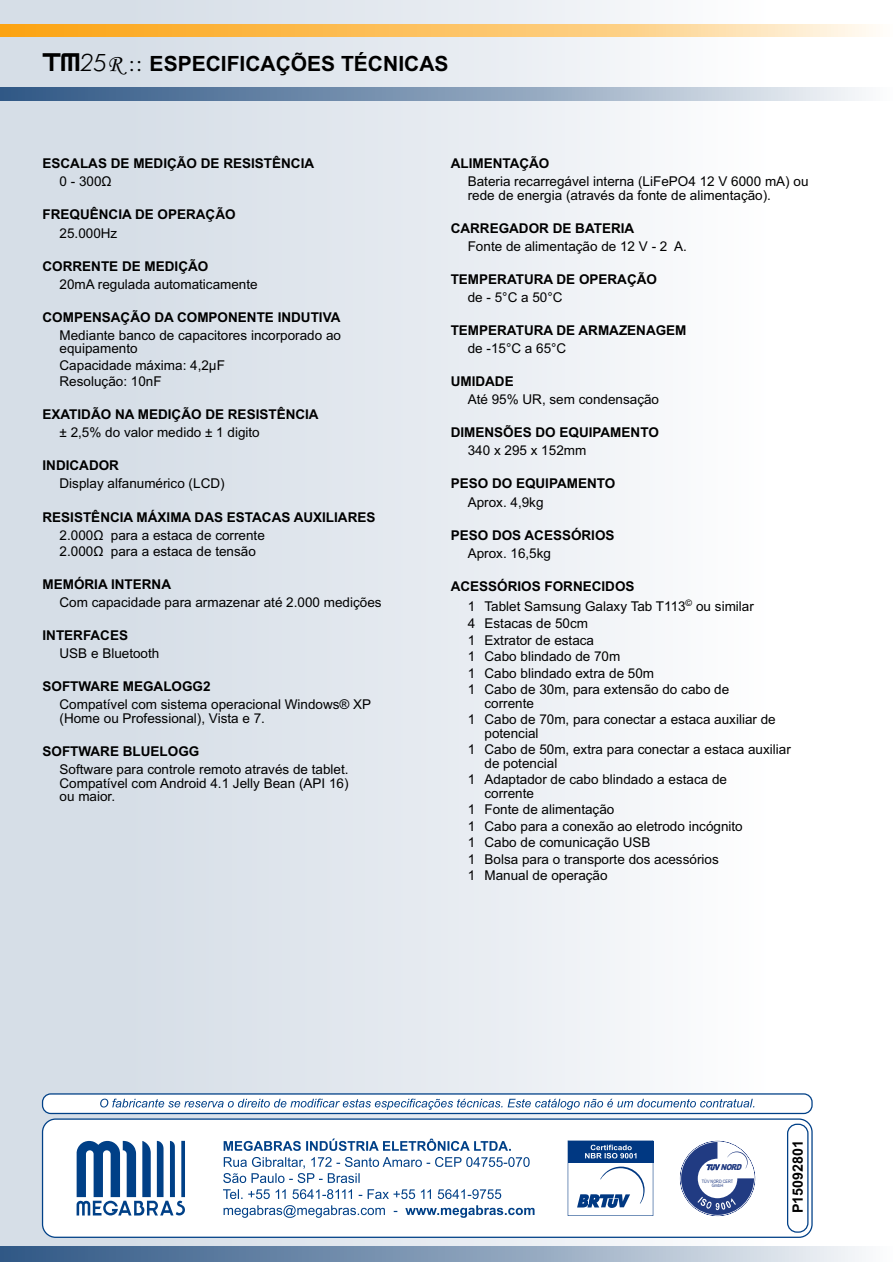
<style>
.page{position:relative;width:893px;height:1262px;background:#fff}
.page>*{position:absolute;margin:0;border:0;box-sizing:border-box;transform-origin:0 0}
.t1{font:700 21px "Arial";color:#000}
.t2{font:700 14.25px "Arial";color:#000}
.t3{font:13.5px/16.5px "Arial";color:#000}
.t4{font:700 13.5px "Arial";color:#000}
.t5{font:9px "Arial";color:#000}
.t6{font:italic 900 8.25px "Arial";color:#213b82;scale:.83 1}
.t7{font:4.65px/4.1px "Arial Narrow";color:#213b82;text-align:center}
.s1{font-family:"megadigi";font-weight:400;font-size:33px}
.s2{font-family:"Futura BT";font-weight:300;font-style:italic;font-size:24px}
.s3{font-family:"Monotype Corsiva";font-weight:400;font-style:italic;font-size:24px}
.s4{font-family:"Futura BT";font-weight:300;font-size:24px}
</style>
<div class="page">
<div style="left:0;top:0;width:893px;height:1262px;background:linear-gradient(to right,#cfd9e3,#fff)"></div>
<svg style="left:0;top:88px;width:893px;height:12px;background:#8ba2bb"></svg>
<svg style="left:0;top:24px;width:893px;height:13px;background:#fcc76e"></svg>
<div style="left:0;top:1246px;width:893px;height:16px;background:linear-gradient(to right,#275181,#f0f3f6)"></div>
<div style="left:42px;top:1093px;width:770px;height:21px;background:#fff;border:1px solid #004087;border-radius:8px"></div>
<div style="left:42px;top:1118px;width:770px;height:119px;background:#fff;border:1px solid #004087;border-radius:13px"></div>
<svg style="left:567px;top:1140px;width:86px;height:75px"></svg>
<svg style="left:223px;top:1138px;width:311px;height:79px"></svg>
<svg style="left:76px;top:1140px;width:109px;height:75px"></svg>
<div style="left:787px;top:1123px;width:21px;height:109px;border:1px solid #004087;border-radius:9px"></div>
<svg style="left:100px;top:1098px;width:654px;height:11px"></svg>
<svg style="left:680px;top:1140px;width:75px;height:76px"></svg>
<h1 class="t1" style="left:43px;top:56px;width:407px"><span class="s1">TM</span><span class="s2">25</span><span class="s3">R</span> <span class="s4">::</span> ESPECIFICAÇÕES TÉCNICAS</h1>
<p class="t4" style="left:43px;top:158px;width:273px">ESCALAS DE MEDIÇÃO DE RESISTÊNCIA</p>
<p class="t3" style="left:60px;top:175px;width:54px">0 - 300Ω</p>
<p class="t4" style="left:43px;top:209px;width:195px">FREQUÊNCIA DE OPERAÇÃO</p>
<p class="t3" style="left:60px;top:226px;width:59px">25.000Hz</p>
<p class="t4" style="left:43px;top:261px;width:167px">CORRENTE DE MEDIÇÃO</p>
<p class="t3" style="left:60px;top:277px;width:200px">20mA regulada automaticamente</p>
<p class="t4" style="left:43px;top:312px;width:299px">COMPENSAÇÃO DA COMPONENTE INDUTIVA</p>
<p class="t3" style="left:60px;top:329px;width:283px;line-height:13.5px">Mediante banco de capacitores incorporado ao equipamento</p>
<p class="t3" style="left:60px;top:358px;width:167px">Capacidade máxima: 4,2µF<br>Resolução: 10nF</p>
<p class="t4" style="left:43px;top:409px;width:278px">EXATIDÃO NA MEDIÇÃO DE RESISTÊNCIA</p>
<p class="t3" style="left:60px;top:425px;width:202px">± 2,5% do valor medido ± 1 digito</p>
<p class="t4" style="left:43px;top:460px;width:78px">INDICADOR</p>
<p class="t3" style="left:60px;top:477px;width:167px">Display alfanumérico (LCD)</p>
<p class="t4" style="left:43px;top:511px;width:334px">RESISTÊNCIA MÁXIMA DAS ESTACAS AUXILIARES</p>
<p class="t3" style="left:60px;top:528px;width:207px">2.000Ω para a estaca de corrente<br>2.000Ω para a estaca de tensão</p>
<p class="t4" style="left:43px;top:579px;width:130px">MEMÓRIA INTERNA</p>
<p class="t3" style="left:60px;top:595px;width:323px">Com capacidade para armazenar até 2.000 medições</p>
<p class="t4" style="left:43px;top:630px;width:87px">INTERFACES</p>
<p class="t3" style="left:60px;top:646px;width:101px">USB e Bluetooth</p>
<p class="t4" style="left:43px;top:681px;width:170px">SOFTWARE MEGALOGG2</p>
<p class="t3" style="left:60px;top:699px;width:313px;line-height:13.5px">Compatível com sistema operacional Windows® XP (Home ou Professional), Vista e 7.</p>
<p class="t4" style="left:43px;top:746px;width:158px">SOFTWARE BLUELOGG</p>
<p class="t3" style="left:60px;top:764px;width:290px;line-height:13.5px;text-align:justify">Software para controle remoto através de tablet.<br>Compatível com Android 4.1 Jelly Bean (API 16) ou maior.</p>
<p class="t4" style="left:450px;top:158px;width:100px">ALIMENTAÇÃO</p>
<p class="t3" style="left:467px;top:176px;width:342px;line-height:13.5px">Bateria recarregável interna (LiFePO4 12 V 6000 mA) ou rede de energia (através da fonte de alimentação).</p>
<p class="t4" style="left:450px;top:223px;width:185px">CARREGADOR DE BATERIA</p>
<p class="t3" style="left:467px;top:239px;width:221px">Fonte de alimentação de 12 V - 2 A.</p>
<p class="t4" style="left:450px;top:274px;width:208px">TEMPERATURA DE OPERAÇÃO</p>
<p class="t3" style="left:467px;top:290px;width:96px">de - 5°C a 50°C</p>
<p class="t4" style="left:450px;top:325px;width:237px">TEMPERATURA DE ARMAZENAGEM</p>
<p class="t3" style="left:467px;top:341px;width:100px">de -15°C a 65°C</p>
<p class="t4" style="left:450px;top:376px;width:64px">UMIDADE</p>
<p class="t3" style="left:467px;top:392px;width:193px">Até 95% UR, sem condensação</p>
<p class="t4" style="left:450px;top:427px;width:210px">DIMENSÕES DO EQUIPAMENTO</p>
<p class="t3" style="left:467px;top:444px;width:120px">340 x 295 x 152mm</p>
<p class="t4" style="left:450px;top:478px;width:166px">PESO DO EQUIPAMENTO</p>
<p class="t3" style="left:467px;top:495px;width:77px">Aprox. 4,9kg</p>
<p class="t4" style="left:450px;top:530px;width:165px">PESO DOS ACESSÓRIOS</p>
<p class="t3" style="left:467px;top:546px;width:85px">Aprox. 16,5kg</p>
<p class="t4" style="left:450px;top:581px;width:185px">ACESSÓRIOS FORNECIDOS</p>
<p class="t3" style="left:467px;top:616px;width:263px">4 Estacas de 50cm<br>1 Extrator de estaca<br>1 Cabo blindado de 70m<br>1 Cabo blindado extra de 50m<br>1 Cabo de 30m, para extensão do cabo de</p>
<p class="t3" style="left:467px;top:696px;width:309px;text-indent:17px">corrente<br>1 Cabo de 70m, para conectar a estaca auxiliar de</p>
<p class="t3" style="left:467px;top:726px;width:324px;text-indent:17px">potencial<br>1 Cabo de 50m, extra para conectar a estaca auxiliar</p>
<p class="t3" style="left:467px;top:756px;width:261px;text-indent:17px">de potencial<br>1 Adaptador de cabo blindado a estaca de</p>
<p class="t3" style="left:467px;top:786px;width:276px;text-indent:17px">corrente<br>1 Fonte de alimentação<br>1 Cabo para a conexão ao eletrodo incógnito<br>1 Cabo de comunicação USB<br>1 Bolsa para o transporte dos acessórios<br>1 Manual de operação</p>
<p class="t3" style="left:467px;top:599px;width:9px">1</p>
<p class="t5" style="left:685px;top:599px;width:8px">©</p>
<p class="t3" style="left:484px;top:599px;width:271px">Tablet Samsung Galaxy Tab T113 ou similar</p>
<p class="t6" style="left:720px;top:1164px;width:29px">NORD</p>
<p class="t7" style="left:702px;top:1180px;width:33px">TÜV NORD CERT<br>GmbH</p>
<p class="t2" style="left:792px;top:1213px;width:74px;rotate:-90deg">P15092801</p>
</div>
